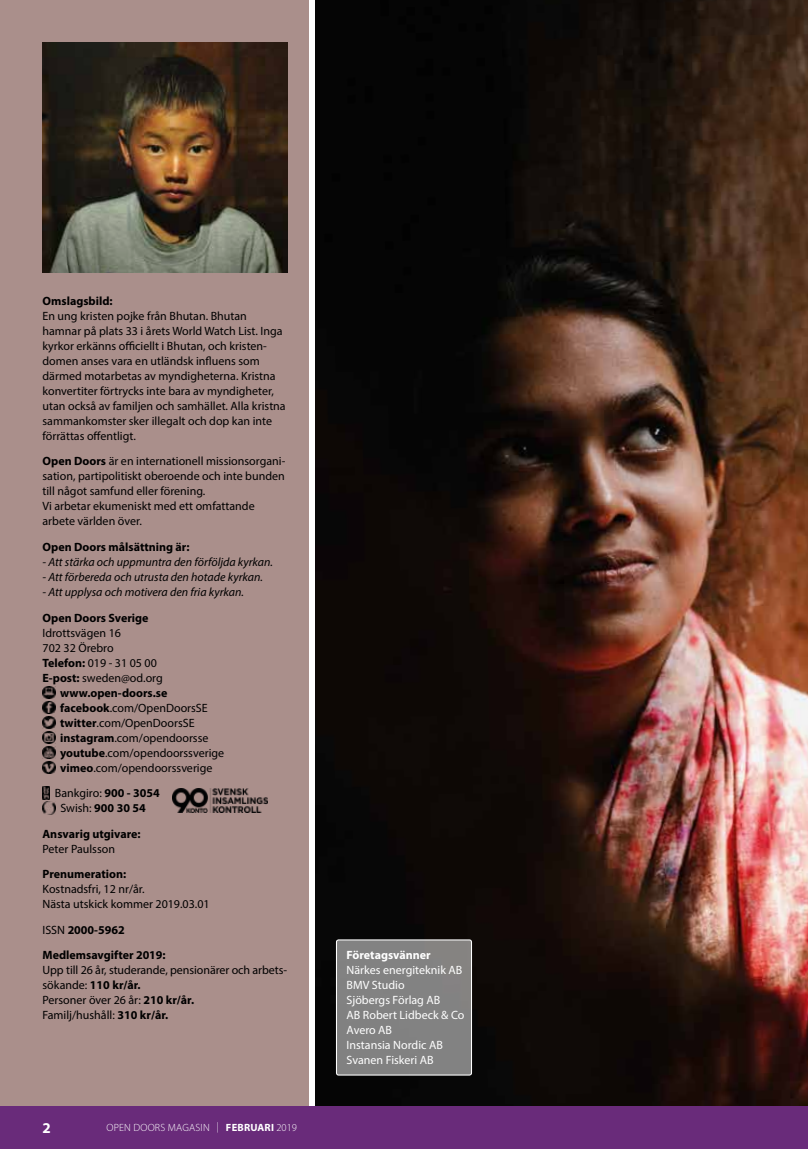
<style>
.page{position:relative;width:808px;height:1149px;background:#fff}
.page>*{position:absolute;margin:0;border:0;box-sizing:border-box;transform-origin:0 0}
.t1{font:700 15px "Myriad Pro";color:#fff}
.t2{font:12px/15px "Myriad Pro";color:#000}
.t3{font:700 12px/25.5px "Myriad Pro";color:#000}
.t4{font:italic 12px "Myriad Pro";color:#000}
.t5{font:12px/15px "Myriad Pro";color:#fff}
.t6{font:700 12px "Myriad Pro";color:#fff}
.t7{font:300 10.5px "Myriad Pro";letter-spacing:.02em;color:#fff}
.s1{font-weight:700}
.s2{font-weight:400}
</style>
<div class="page">
<img style="left:315px;top:0;width:493px;height:1106px">
<div style="left:0;top:0;width:308px;height:1148px;background:#aa8f8b"></div>
<div style="left:336px;top:939px;width:135px;height:135px;background:#828282;border-radius:2px"></div>
<div style="left:336px;top:939px;width:136px;height:136px;border:1px solid #fff;border-radius:2px"></div>
<img style="left:43px;top:43px;width:244px;height:229px">
<svg style="left:43px;top:686px;width:12px;height:87px"></svg>
<img style="left:172px;top:788px;width:95px;height:24px">
<svg style="left:43px;top:786px;width:12px;height:28px"></svg>
<div style="left:0;top:1106px;width:808px;height:42px;background:#692b7a"></div>
<p class="t3" style="left:43px;top:287px;width:72px">Omslagsbild:</p>
<p class="t2" style="left:43px;top:308px;width:245px">En ung kristen pojke från Bhutan. Bhutan hamnar på plats 33 i årets World Watch List. Inga kyrkor erkänns officiellt i Bhutan, och kristen&shy;domen anses vara en utländsk influens som därmed motarbetas av myndigheterna. Kristna konvertiter förtrycks inte bara av myndigheter, utan också av familjen och samhället. Alla kristna sammankomster sker illegalt och dop kan inte förrättas offentligt.</p>
<p class="t2" style="left:43px;top:453px;width:244px"><span class="s1">Open Doors</span> är en internationell missionsorgani&shy;sation, partipolitiskt oberoende och inte bunden till något samfund eller förening.<br>Vi arbetar ekumeniskt med ett omfattande arbete världen över.</p>
<p class="t3" style="left:43px;top:533px;width:149px">Open Doors målsättning är:</p>
<p class="t4" style="left:43px;top:554px;width:232px">- Att stärka och uppmuntra den förföljda kyrkan.</p>
<p class="t4" style="left:43px;top:569px;width:222px">- Att förbereda och utrusta den hotade kyrkan.</p>
<p class="t4" style="left:43px;top:584px;width:203px">- Att upplysa och motivera den fria kyrkan.</p>
<p class="t3" style="left:43px;top:604px;width:108px">Open Doors Sverige</p>
<p class="t2" style="left:43px;top:624px;width:80px">Idrottsvägen 16</p>
<p class="t2" style="left:43px;top:639px;width:73px">702 32 Örebro</p>
<p class="t2" style="left:43px;top:654px;width:116px"><span class="s1">Telefon:</span> 019 - 31 05 00</p>
<p class="t2" style="left:43px;top:669px;width:122px"><span class="s1">E-post:</span> sweden@od.org</p>
<p class="t3" style="left:60px;top:679px;width:109px">www.open-doors.se</p>
<p class="t2" style="left:60px;top:699px;width:149px"><span class="s1">facebook</span>.com/OpenDoorsSE</p>
<p class="t2" style="left:60px;top:714px;width:136px"><span class="s1">twitter</span>.com/OpenDoorsSE</p>
<p class="t2" style="left:60px;top:729px;width:150px"><span class="s1">instagram</span>.com/opendoorsse</p>
<p class="t2" style="left:60px;top:744px;width:166px"><span class="s1">youtube</span>.com/opendoorssverige</p>
<p class="t2" style="left:60px;top:759px;width:154px"><span class="s1">vimeo</span>.com/opendoorssverige</p>
<p class="t2" style="left:60px;top:785px;width:101px;text-indent:-5px">Bankgiro: <span class="s1">900 - 3054<br></span>Swish: <span class="s1">900 30 54</span></p>
<p class="t3" style="left:43px;top:820px;width:100px">Ansvarig utgivare:</p>
<p class="t2" style="left:43px;top:840px;width:74px">Peter Paulsson</p>
<p class="t3" style="left:43px;top:860px;width:85px">Prenumeration:</p>
<p class="t2" style="left:43px;top:881px;width:169px">Kostnadsfri, 12 nr/år.<br>Nästa utskick kommer 2019.03.01</p>
<p class="t3" style="left:43px;top:916px;width:125px"><span class="s2">ISSN</span> 2000-5962<br>Medlemsavgifter 2019:</p>
<p class="t2" style="left:43px;top:962px;width:246px">Upp till 26 år, studerande, pensionärer och arbets&shy;sökande: <span class="s1">110 kr/år.<br></span>Personer över 26 år: <span class="s1">210 kr/år.<br></span>Familj/hushåll: <span class="s1">310 kr/år.</span></p>
<p class="t1" style="left:43px;top:1117px;width:10px">2</p>
<p class="t7" style="left:106px;top:1121px;width:192px">OPEN DOORS MAGASIN | <span class="s1">FEBRUARI</span> 2019</p>
<p class="t6" style="left:347px;top:946px;width:86px">Företagsvänner</p>
<p class="t5" style="left:347px;top:962px;width:119px">Närkes energiteknik AB<br>BMV Studio<br>Sjöbergs Förlag AB<br>AB Robert Lidbeck &amp; Co<br>Avero AB<br>Instansia Nordic AB<br>Svanen Fiskeri AB</p>
</div>
